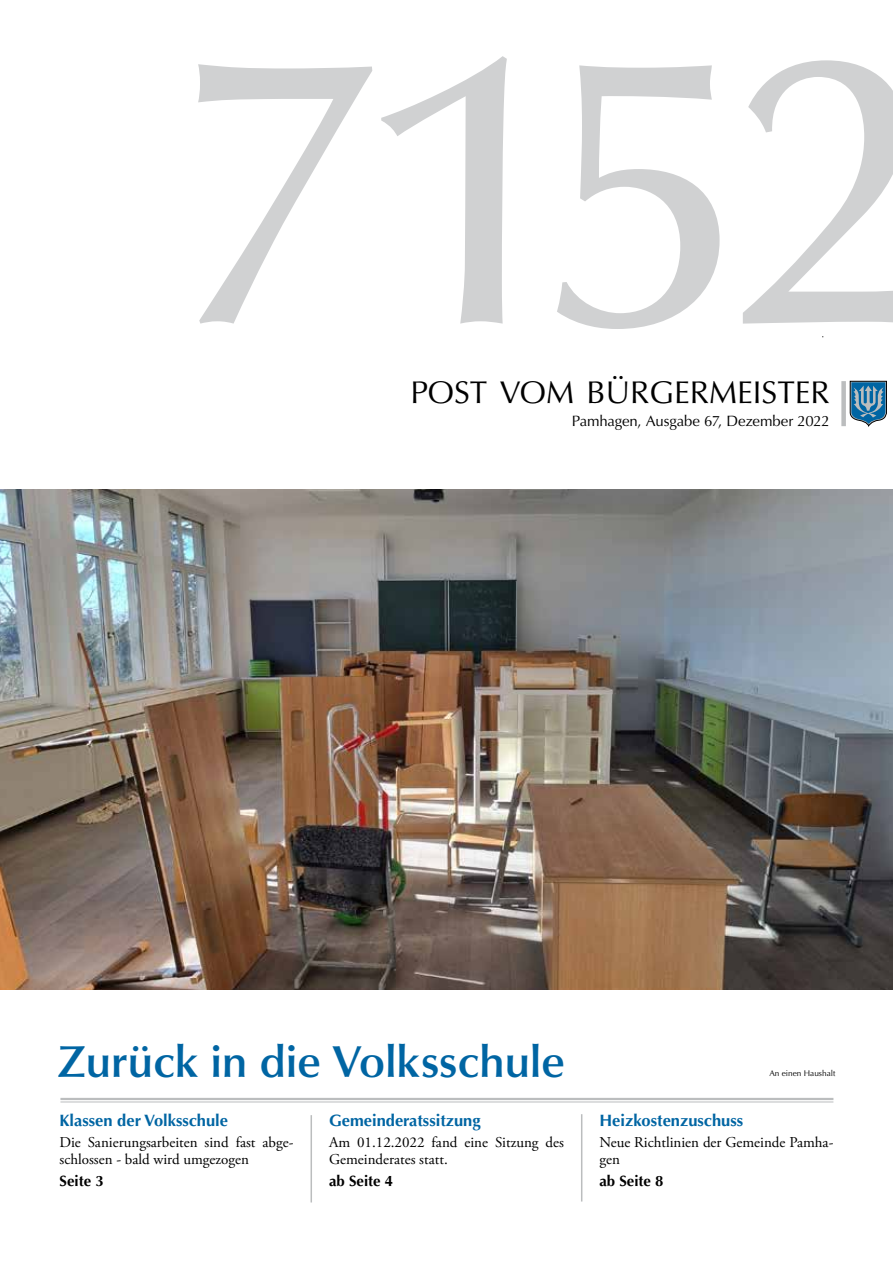
<style>
.page{position:relative;width:893px;height:1263px;background:#fff}
.page>*{position:absolute;margin:0;border:0;box-sizing:border-box;transform-origin:0 0}
.t1{font:600 45px "Optima LT Std";letter-spacing:-.005em;color:#0065a3}
.t2{font:31.5px "Optima LT Std";color:#000}
.t3{font:700 16.5px "Optima LT Std";color:#0065a3}
.t4{font:15px/16.5px "Adobe Garamond Pro";color:#000}
.t5{font:15px "Optima LT Std";letter-spacing:-.01em;color:#000}
.t6{font:700 15px "Optima LT Std";color:#000}
.t7{font:8.25px "Optima LT Std";color:#000}
</style>
<div class="page">
<img style="left:0;top:489px;width:893px;height:500px">
<hr style="left:60px;top:1098px;width:773px;height:2px;background:#bbbdbe">
<hr style="left:60px;top:1101px;width:773px;height:1px;background:#bbbdbe">
<div style="left:841px;top:381px;width:5px;height:45px;background:#bbbdbe"></div>
<svg style="left:198px;top:56px;width:695px;height:273px"></svg>
<hr style="left:581px;top:1114px;width:1px;height:87px;background:#bbbdbe">
<hr style="left:311px;top:1115px;width:1px;height:87px;background:#bbbdbe">
<svg style="left:849px;top:381px;width:38px;height:45px;background:#5589a9"></svg>
<h2 class="t2" style="left:410px;top:374px;width:421px">POST VOM BÜRGERMEISTER</h2>
<p class="t5" style="left:572px;top:412px;width:260px">Pamhagen, Ausgabe 67, Dezember 2022</p>
<h1 class="t1" style="left:58px;top:1035px;width:508px">Zurück in die Volksschule</h1>
<p class="t3" style="left:60px;top:1111px;width:170px">Klassen der Volksschule</p>
<p class="t4" style="left:60px;top:1134px;width:235px">Die Sanierungsarbeiten sind fast abge&shy;schlossen - bald wird umgezogen</p>
<p class="t6" style="left:60px;top:1172px;width:46px">Seite 3</p>
<p class="t3" style="left:329px;top:1111px;width:153px">Gemeinderatssitzung</p>
<p class="t4" style="left:329px;top:1135px;width:236px">Am 01.12.2022 fand eine Sitzung des<br>Gemeinderates statt.</p>
<p class="t6" style="left:329px;top:1172px;width:66px">ab Seite 4</p>
<p class="t7" style="left:769px;top:1068px;width:68px">An einen Haushalt</p>
<p class="t3" style="left:599px;top:1111px;width:145px">Heizkostenzuschuss</p>
<p class="t4" style="left:599px;top:1134px;width:236px">Neue Richtlinien der Gemeinde Pamha&shy;gen</p>
<p class="t6" style="left:599px;top:1172px;width:66px">ab Seite 8</p>
</div>
